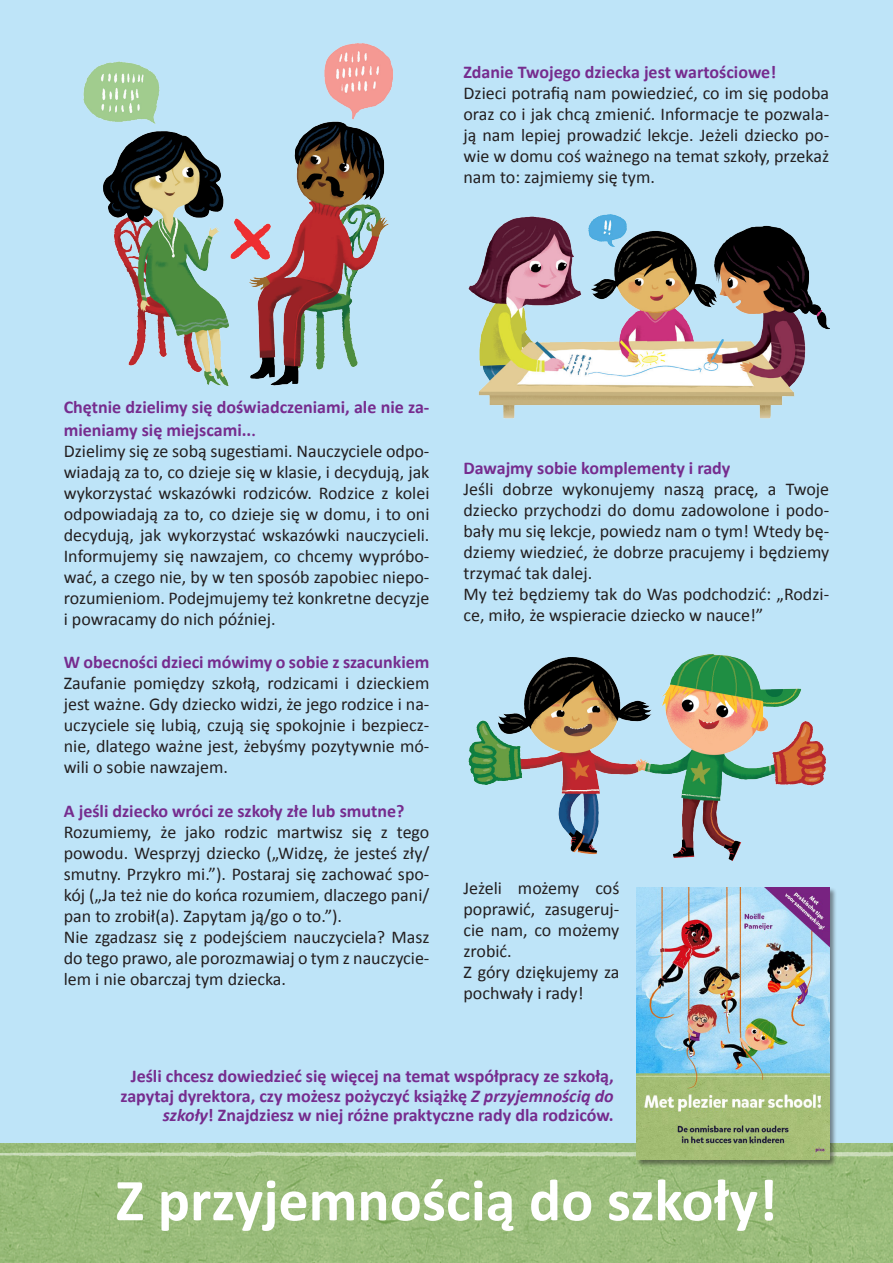
<style>
.page{position:relative;width:893px;height:1263px;background:#fff}
.page>*{position:absolute;margin:0;border:0;box-sizing:border-box;transform-origin:0 0}
.BROODTEKST{font:700 60px "Calibri";color:#fff}
.BROODTEKST-2{font:18px/21px "Calibri";color:#231f20;text-align:justify}
.Heading_3{font:700 18px/22.5px "Calibri";color:#762c8e}
.BROODTEKST-3{font:700 18px/19.5px "Calibri";color:#762c8e;text-align:right}
.s1{font-family:"Proxima Nova A";font-weight:600}
.s2{font-style:italic}
</style>
<div class="page">
<div style="left:0;top:0;width:893px;height:1155px;background:#bee4f8"></div>
<img style="left:0;top:1143px;width:893px;height:120px">
<img style="left:83px;top:43px;width:310px;height:344px">
<div style="left:636px;top:887px;width:200px;height:280px;background:#231f20;opacity:.5"></div>
<img style="left:636px;top:887px;width:193px;height:272px">
<img style="left:468px;top:654px;width:358px;height:207px">
<img style="left:469px;top:214px;width:360px;height:205px">
<p class="Heading_3" style="left:463px;top:61px;width:314px">Zdanie Twojego dziecka jest wartościowe!</p>
<p class="BROODTEKST-2" style="left:463px;top:83px;width:367px">Dzieci potrafią nam powiedzieć, co im się podoba oraz co i jak chcą zmienić. Informacje te pozwala&shy;ją nam lepiej prowadzić lekcje. Jeżeli dziecko po&shy;wie w domu coś ważnego na temat szkoły, przekaż nam to: zajmiemy się tym.</p>
<p class="Heading_3" style="left:64px;top:396px;width:367px">Chętnie dzielimy się doświadczeniami, ale nie za&shy;mieniamy się miejscami..<span class="s1">.</span></p>
<p class="BROODTEKST-2" style="left:64px;top:440px;width:367px">Dzielimy się ze sobą sugestiami. Nauczyciele odpo&shy;wiadają za to, co dzieje się w klasie, i decydują, jak wykorzystać wskazówki rodziców. Rodzice z kolei odpowiadają za to, co dzieje się w domu, i to oni decydują, jak wykorzystać wskazówki nauczycieli.<br>Informujemy się nawzajem, co chcemy wypróbo&shy;wać, a czego nie, by w ten sposób zapobiec niepo&shy;rozumieniom. Podejmujemy też konkretne decyzje i powracamy do nich później.</p>
<p class="Heading_3" style="left:64px;top:651px;width:367px">W obecności dzieci mówimy o sobie z szacunkiem</p>
<p class="BROODTEKST-2" style="left:64px;top:673px;width:367px">Zaufanie pomiędzy szkołą, rodzicami i dzieckiem jest ważne. Gdy dziecko widzi, że jego rodzice i na&shy;uczyciele się lubią, czują się spokojnie i bezpiecz&shy;nie, dlatego ważne jest, żebyśmy pozytywnie mó&shy;wili o sobie nawzajem.</p>
<p class="Heading_3" style="left:64px;top:800px;width:342px">A jeśli dziecko wróci ze szkoły złe lub smutne?</p>
<p class="BROODTEKST-2" style="left:64px;top:821px;width:367px">Rozumiemy, że jako rodzic martwisz się z tego powodu. Wesprzyj dziecko („Widzę, że jesteś zły/ smutny. Przykro mi.”). Postaraj się zachować spo&shy;kój („Ja też nie do końca rozumiem, dlaczego pani/ pan to zrobił(a). Zapytam ją/go o to.”).</p>
<p class="BROODTEKST-2" style="left:64px;top:926px;width:367px">Nie zgadzasz się z podejściem nauczyciela? Masz do tego prawo, ale porozmawiaj o tym z nauczycie&shy;lem i nie obarczaj tym dziecka.</p>
<p class="Heading_3" style="left:463px;top:457px;width:268px">Dawajmy sobie komplementy i rady</p>
<p class="BROODTEKST-2" style="left:463px;top:479px;width:367px">Jeśli dobrze wykonujemy naszą pracę, a Twoje dziecko przychodzi do domu zadowolone i podo&shy;bały mu się lekcje, powiedz nam o tym! Wtedy bę&shy;dziemy wiedzieć, że dobrze pracujemy i będziemy trzymać tak dalej.</p>
<p class="BROODTEKST-2" style="left:463px;top:584px;width:367px">My też będziemy tak do Was podchodzić: „Rodzi&shy;ce, miło, że wspieracie dziecko w nauce!”</p>
<p class="BROODTEKST-2" style="left:463px;top:878px;width:157px">Jeżeli możemy coś poprawić, zasugeruj&shy;cie nam, co możemy zrobić.</p>
<p class="BROODTEKST-2" style="left:463px;top:962px;width:157px">Z góry dziękujemy za pochwały i rady!</p>
<p class="BROODTEKST-3" style="left:131px;top:1066px;width:485px">Jeśli chcesz dowiedzieć się więcej na temat współpracy ze szkołą,</p>
<p class="BROODTEKST-3" style="left:120px;top:1086px;width:495px">zapytaj dyrektora, czy możesz pożyczyć książkę <span class="s2">Z przyjemnością do szkoły</span>! Znajdziesz w niej różne praktyczne rady dla rodziców.</p>
<p class="BROODTEKST" style="left:116px;top:1162px;width:663px">Z przyjemnością do szkoły!</p>
</div>
